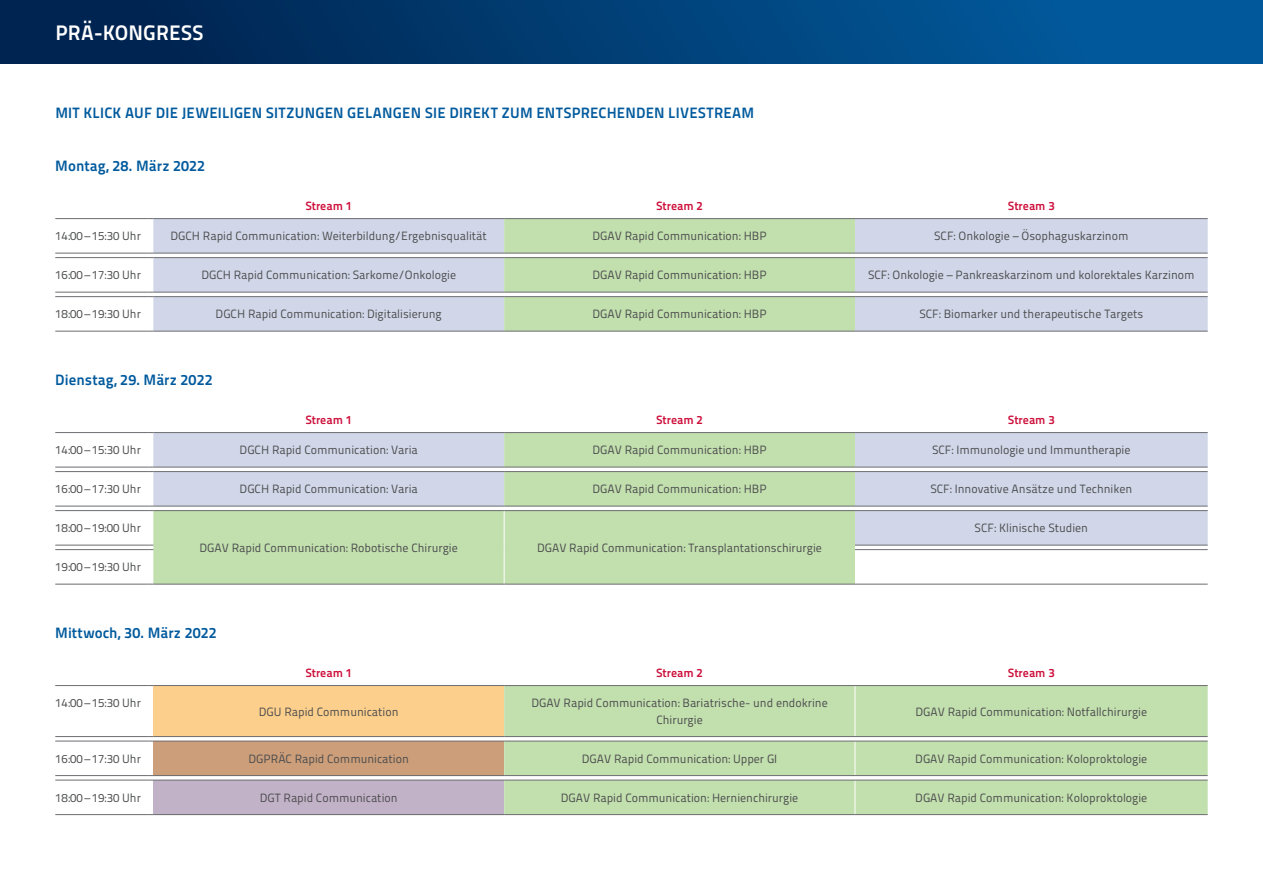
<style>
.page{position:relative;width:1263px;height:893px;background:#fff}
.page>*{position:absolute;margin:0;border:0;box-sizing:border-box;transform-origin:0 0}
.t1{font:21px "Titillium Maps 29 L 800 wt";letter-spacing:.005em;color:#fff}
.t2{font:15px "Titillium Maps 29 L 800 wt";letter-spacing:.01em;color:#015a9d}
.t3{font:12px/16.5px "Titillium Maps 29 L 400 wt";color:#4b4c4d;text-align:center}
.t4{font:12px "Titillium Maps 29 L 800 wt";color:#cd0f3b}
</style>
<div class="page">
<div style="left:0;top:0;width:1263px;height:64px;background:linear-gradient(to right,#001f49,#0160a5)"></div>
<svg style="left:153px;top:219px;width:1055px;height:112px;background:#d2d7e8"></svg>
<svg style="left:504px;top:219px;width:351px;height:112px;background:#c4dfb1"></svg>
<hr style="left:55px;top:218px;width:94px;height:1px;background:#6c6d70">
<hr style="left:153px;top:218px;width:351px;height:1px;background:#6c6d70">
<hr style="left:504px;top:218px;width:351px;height:1px;background:#6c6d70">
<hr style="left:855px;top:218px;width:353px;height:1px;background:#6c6d70">
<hr style="left:55px;top:253px;width:94px;height:1px;background:#6c6d70">
<hr style="left:153px;top:253px;width:351px;height:1px;background:#6c6d70">
<hr style="left:504px;top:253px;width:351px;height:1px;background:#6c6d70">
<hr style="left:855px;top:253px;width:353px;height:1px;background:#6c6d70">
<hr style="left:55px;top:257px;width:94px;height:1px;background:#6c6d70">
<hr style="left:153px;top:257px;width:351px;height:1px;background:#6c6d70">
<hr style="left:504px;top:257px;width:351px;height:1px;background:#6c6d70">
<hr style="left:855px;top:257px;width:353px;height:1px;background:#6c6d70">
<hr style="left:55px;top:292px;width:94px;height:1px;background:#6c6d70">
<hr style="left:153px;top:292px;width:351px;height:1px;background:#6c6d70">
<hr style="left:504px;top:292px;width:351px;height:1px;background:#6c6d70">
<hr style="left:855px;top:292px;width:353px;height:1px;background:#6c6d70">
<hr style="left:55px;top:296px;width:94px;height:1px;background:#6c6d70">
<hr style="left:153px;top:296px;width:351px;height:1px;background:#6c6d70">
<hr style="left:504px;top:296px;width:351px;height:1px;background:#6c6d70">
<hr style="left:855px;top:296px;width:353px;height:1px;background:#6c6d70">
<hr style="left:55px;top:331px;width:94px;height:1px;background:#6c6d70">
<hr style="left:153px;top:331px;width:351px;height:1px;background:#6c6d70">
<hr style="left:504px;top:331px;width:351px;height:1px;background:#6c6d70">
<hr style="left:855px;top:331px;width:353px;height:1px;background:#6c6d70">
<svg style="left:855px;top:433px;width:353px;height:112px;background:#d2d7e8"></svg>
<svg style="left:153px;top:433px;width:702px;height:151px;background:#c7ddbe"></svg>
<hr style="left:504px;top:511px;width:1px;height:34px;background:#fff">
<hr style="left:504px;top:550px;width:1px;height:34px;background:#fff">
<hr style="left:55px;top:432px;width:94px;height:1px;background:#6c6d70">
<hr style="left:153px;top:432px;width:351px;height:1px;background:#6c6d70">
<hr style="left:504px;top:432px;width:351px;height:1px;background:#6c6d70">
<hr style="left:855px;top:432px;width:353px;height:1px;background:#6c6d70">
<hr style="left:55px;top:467px;width:94px;height:1px;background:#6c6d70">
<hr style="left:153px;top:467px;width:351px;height:1px;background:#6c6d70">
<hr style="left:504px;top:467px;width:351px;height:1px;background:#6c6d70">
<hr style="left:855px;top:467px;width:353px;height:1px;background:#6c6d70">
<hr style="left:55px;top:471px;width:94px;height:1px;background:#6c6d70">
<hr style="left:153px;top:471px;width:351px;height:1px;background:#6c6d70">
<hr style="left:504px;top:471px;width:351px;height:1px;background:#6c6d70">
<hr style="left:855px;top:471px;width:353px;height:1px;background:#6c6d70">
<hr style="left:55px;top:506px;width:94px;height:1px;background:#6c6d70">
<hr style="left:153px;top:506px;width:351px;height:1px;background:#6c6d70">
<hr style="left:504px;top:506px;width:351px;height:1px;background:#6c6d70">
<hr style="left:855px;top:506px;width:353px;height:1px;background:#6c6d70">
<hr style="left:55px;top:510px;width:94px;height:1px;background:#6c6d70">
<hr style="left:153px;top:510px;width:351px;height:1px;background:#6c6d70">
<hr style="left:504px;top:510px;width:351px;height:1px;background:#6c6d70">
<hr style="left:855px;top:510px;width:353px;height:1px;background:#6c6d70">
<hr style="left:55px;top:545px;width:94px;height:1px;background:#6c6d70">
<hr style="left:855px;top:545px;width:353px;height:1px;background:#6c6d70">
<hr style="left:55px;top:549px;width:94px;height:1px;background:#6c6d70">
<hr style="left:855px;top:549px;width:353px;height:1px;background:#6c6d70">
<hr style="left:55px;top:584px;width:94px;height:1px;background:#6c6d70">
<hr style="left:153px;top:584px;width:351px;height:1px;background:#6c6d70">
<hr style="left:504px;top:584px;width:351px;height:1px;background:#6c6d70">
<hr style="left:855px;top:584px;width:353px;height:1px;background:#6c6d70">
<div style="left:153px;top:685px;width:351px;height:52px;background:#fdcf8c"></div>
<div style="left:504px;top:686px;width:704px;height:128px;background:#c2dfae"></div>
<div style="left:153px;top:741px;width:351px;height:35px;background:#cc9e7a"></div>
<div style="left:153px;top:780px;width:351px;height:35px;background:#c2b2c8"></div>
<hr style="left:855px;top:686px;width:1px;height:50px;background:#fff">
<hr style="left:855px;top:741px;width:1px;height:34px;background:#fff">
<hr style="left:855px;top:780px;width:1px;height:34px;background:#fff">
<hr style="left:55px;top:685px;width:94px;height:1px;background:#6c6d70">
<hr style="left:153px;top:685px;width:351px;height:1px;background:#6c6d70">
<hr style="left:504px;top:685px;width:351px;height:1px;background:#6c6d70">
<hr style="left:855px;top:685px;width:353px;height:1px;background:#6c6d70">
<hr style="left:55px;top:736px;width:94px;height:1px;background:#6c6d70">
<hr style="left:153px;top:736px;width:351px;height:1px;background:#6c6d70">
<hr style="left:504px;top:736px;width:351px;height:1px;background:#6c6d70">
<hr style="left:855px;top:736px;width:353px;height:1px;background:#6c6d70">
<hr style="left:55px;top:741px;width:94px;height:1px;background:#6c6d70">
<svg style="left:149px;top:736px;width:4px;height:6px"></svg>
<hr style="left:153px;top:741px;width:351px;height:1px;background:#6c6d70">
<hr style="left:504px;top:741px;width:351px;height:1px;background:#6c6d70">
<hr style="left:855px;top:741px;width:353px;height:1px;background:#6c6d70">
<hr style="left:55px;top:775px;width:94px;height:1px;background:#6c6d70">
<hr style="left:153px;top:775px;width:351px;height:1px;background:#6c6d70">
<hr style="left:504px;top:775px;width:351px;height:1px;background:#6c6d70">
<hr style="left:855px;top:775px;width:353px;height:1px;background:#6c6d70">
<hr style="left:55px;top:780px;width:94px;height:1px;background:#6c6d70">
<svg style="left:149px;top:775px;width:4px;height:6px"></svg>
<hr style="left:153px;top:780px;width:351px;height:1px;background:#6c6d70">
<hr style="left:504px;top:780px;width:351px;height:1px;background:#6c6d70">
<hr style="left:855px;top:780px;width:353px;height:1px;background:#6c6d70">
<hr style="left:55px;top:814px;width:94px;height:1px;background:#6c6d70">
<hr style="left:153px;top:814px;width:351px;height:1px;background:#6c6d70">
<hr style="left:504px;top:814px;width:351px;height:1px;background:#6c6d70">
<hr style="left:855px;top:814px;width:353px;height:1px;background:#6c6d70">
<h1 class="t1" style="left:55px;top:17px;width:149px">PRÄ-KONGRESS</h1>
<p class="t2" style="left:55px;top:101px;width:700px">MIT KLICK AUF DIE JEWEILIGEN SITZUNGEN GELANGEN SIE DIREKT ZUM ENTSPRECHENDEN LIVESTREAM</p>
<p class="t2" style="left:55px;top:155px;width:151px">Montag, 28. März 2022</p>
<p class="t4" style="left:305px;top:197px;width:48px">Stream 1</p>
<p class="t4" style="left:656px;top:197px;width:48px">Stream 2</p>
<p class="t4" style="left:1008px;top:197px;width:48px">Stream 3</p>
<p class="t3" style="left:55px;top:227px;width:87px">14:00–15:30 Uhr</p>
<p class="t3" style="left:171px;top:227px;width:318px">DGCH Rapid Communication: Weiterbildung/Ergebnisqualität</p>
<p class="t3" style="left:592px;top:227px;width:176px">DGAV Rapid Communication: HBP</p>
<p class="t3" style="left:934px;top:227px;width:196px">SCF: Onkologie – Ösophaguskarzinom</p>
<p class="t3" style="left:55px;top:266px;width:87px">16:00–17:30 Uhr</p>
<p class="t3" style="left:201px;top:266px;width:256px">DGCH Rapid Communication: Sarkome/Onkologie</p>
<p class="t3" style="left:592px;top:266px;width:176px">DGAV Rapid Communication: HBP</p>
<p class="t3" style="left:868px;top:266px;width:328px">SCF: Onkologie – Pankreaskarzinom und kolorektales Karzinom</p>
<p class="t3" style="left:55px;top:305px;width:87px">18:00–19:30 Uhr</p>
<p class="t3" style="left:216px;top:305px;width:228px">DGCH Rapid Communication: Digitalisierung</p>
<p class="t3" style="left:592px;top:305px;width:176px">DGAV Rapid Communication: HBP</p>
<p class="t3" style="left:919px;top:305px;width:225px">SCF: Biomarker und therapeutische Targets</p>
<p class="t2" style="left:55px;top:368px;width:159px">Dienstag, 29. März 2022</p>
<p class="t4" style="left:305px;top:411px;width:48px">Stream 1</p>
<p class="t4" style="left:656px;top:411px;width:48px">Stream 2</p>
<p class="t4" style="left:1008px;top:411px;width:48px">Stream 3</p>
<p class="t3" style="left:55px;top:441px;width:87px">14:00–15:30 Uhr</p>
<p class="t3" style="left:240px;top:441px;width:180px">DGCH Rapid Communication: Varia</p>
<p class="t3" style="left:592px;top:441px;width:176px">DGAV Rapid Communication: HBP</p>
<p class="t3" style="left:932px;top:441px;width:200px">SCF: Immunologie und Immuntherapie</p>
<p class="t3" style="left:55px;top:480px;width:87px">16:00–17:30 Uhr</p>
<p class="t3" style="left:240px;top:480px;width:180px">DGCH Rapid Communication: Varia</p>
<p class="t3" style="left:592px;top:480px;width:176px">DGAV Rapid Communication: HBP</p>
<p class="t3" style="left:930px;top:480px;width:203px">SCF: Innovative Ansätze und Techniken</p>
<p class="t3" style="left:55px;top:519px;width:87px">18:00–19:00 Uhr</p>
<p class="t3" style="left:200px;top:539px;width:260px">DGAV Rapid Communication: Robotische Chirurgie</p>
<p class="t3" style="left:537px;top:539px;width:286px">DGAV Rapid Communication: Transplantationschirurgie</p>
<p class="t3" style="left:975px;top:519px;width:115px">SCF: Klinische Studien</p>
<p class="t3" style="left:55px;top:558px;width:87px">19:00–19:30 Uhr</p>
<p class="t2" style="left:55px;top:621px;width:163px">Mittwoch, 30. März 2022</p>
<p class="t3" style="left:55px;top:694px;width:87px">14:00–15:30 Uhr</p>
<p class="t4" style="left:305px;top:664px;width:48px">Stream 1</p>
<p class="t4" style="left:656px;top:664px;width:48px">Stream 2</p>
<p class="t4" style="left:1008px;top:664px;width:48px">Stream 3</p>
<p class="t3" style="left:259px;top:702px;width:141px">DGU Rapid Communication</p>
<p class="t3" style="left:531px;top:694px;width:298px">DGAV Rapid Communication: Bariatrische- und endokrine<br>Chirurgie</p>
<p class="t3" style="left:915px;top:702px;width:233px">DGAV Rapid Communication: Notfallchirurgie</p>
<p class="t3" style="left:55px;top:750px;width:87px">16:00–17:30 Uhr</p>
<p class="t3" style="left:249px;top:750px;width:162px">DGPRÄC Rapid Communication</p>
<p class="t3" style="left:582px;top:750px;width:197px">DGAV Rapid Communication: Upper GI</p>
<p class="t3" style="left:915px;top:750px;width:234px">DGAV Rapid Communication: Koloproktologie</p>
<p class="t3" style="left:55px;top:789px;width:87px">18:00–19:30 Uhr</p>
<p class="t3" style="left:260px;top:789px;width:139px">DGT Rapid Communication</p>
<p class="t3" style="left:561px;top:789px;width:239px">DGAV Rapid Communication: Hernienchirurgie</p>
<p class="t3" style="left:915px;top:789px;width:234px">DGAV Rapid Communication: Koloproktologie</p>
</div>
